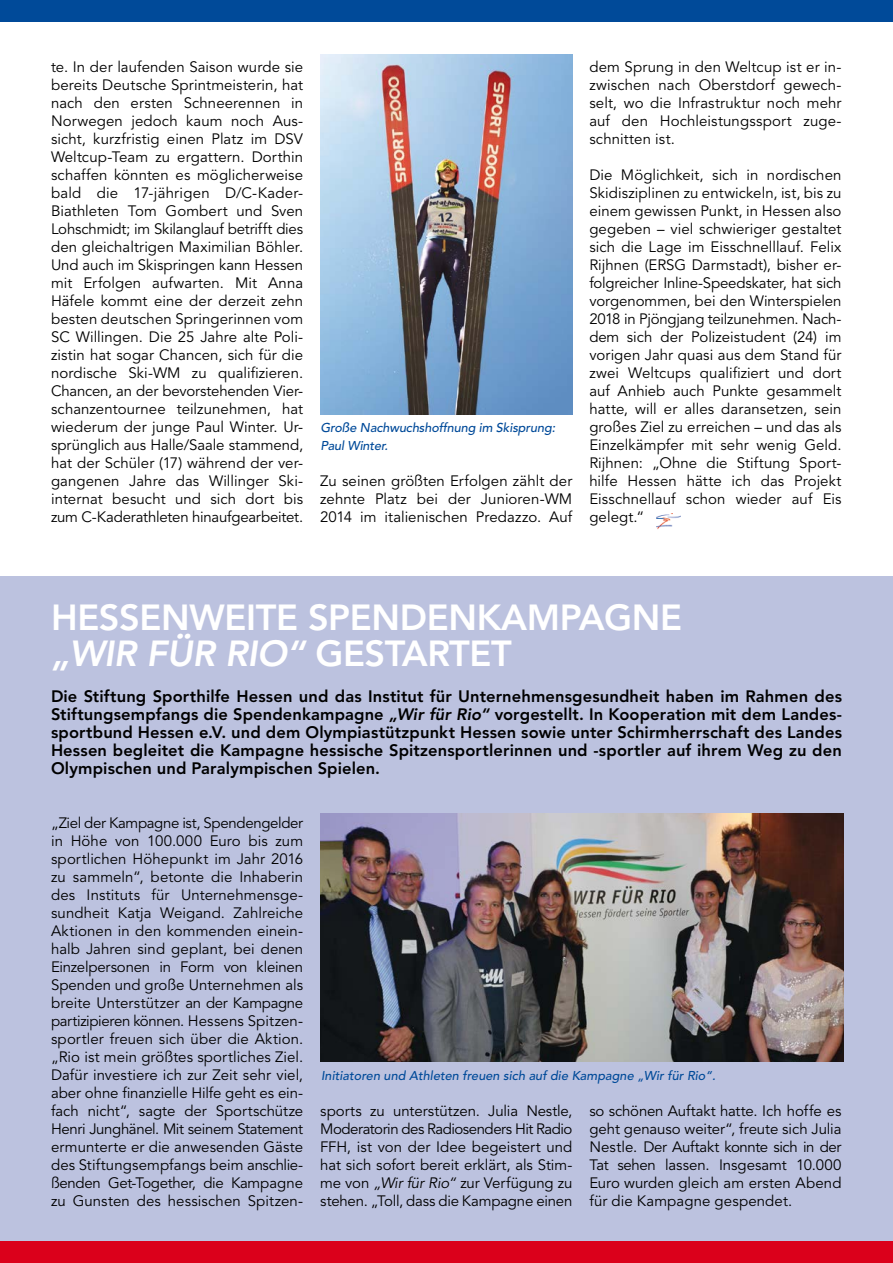
<style>
.page{position:relative;width:893px;height:1263px;background:#fff}
.page>*{position:absolute;margin:0;border:0;box-sizing:border-box;transform-origin:0 0}
.t1{font:800 36px/36px "Avenir";letter-spacing:-.01em;color:#fff}
.t2{font:800 16.5px/18px "Avenir";letter-spacing:.01em;color:#000;text-align:justify}
.t3{font:15px/18px "Avenir";letter-spacing:.005em;color:#000;text-align:justify}
.t4{font:italic 500 12.75px/18px "Avenir";color:#004a99}
.s1{font-style:italic}
</style>
<div class="page">
<div style="left:0;top:576px;width:893px;height:687px;background:#bcc2df"></div>
<img style="left:320px;top:54px;width:252px;height:360px">
<div style="left:0;top:1242px;width:893px;height:21px;background:#db001b"></div>
<div style="left:0;top:0;width:893px;height:21px;background:#004a99"></div>
<img style="left:320px;top:813px;width:523px;height:249px">
<img style="left:656px;top:513px;width:24px;height:17px">
<p class="t3" style="left:51px;top:58px;width:254px;text-align:left">te. In der laufenden Saison wurde sie bereits Deutsche Sprintmeisterin, hat nach den ersten Schneerennen in Norwegen jedoch kaum noch Aus&shy;sicht, kurzfristig einen Platz im DSV Weltcup-Team zu ergattern. Dorthin schaffen könnten es möglicherweise bald die 17-jährigen D/C-Kader-Biathleten Tom Gombert und Sven Lohschmidt; im Skilanglauf betrifft dies den gleichaltrigen Maximilian Böhler.<br>Und auch im Skispringen kann Hessen mit Erfolgen aufwarten. Mit Anna Häfele kommt eine der derzeit zehn besten deutschen Springerinnen vom SC Willingen. Die 25 Jahre alte Poli&shy;zistin hat sogar Chancen, sich für die nordische Ski-WM zu qualifizieren.<br>Chancen, an der bevorstehenden Vier-- schanzentournee teilzunehmen, hat wiederum der junge Paul Winter. Ur&shy;sprünglich aus Halle/Saale stammend, hat der Schüler (17) während der ver&shy;gangenen Jahre das Willinger Ski&shy;internat besucht und sich dort bis zum C-Kaderathleten hinaufgearbeitet.</p>
<p class="t4" style="left:320px;top:419px;width:236px">Große Nachwuchshoffnung im Skisprung:<br>Paul Winter.</p>
<p class="t3" style="left:320px;top:472px;width:254px">Zu seinen größten Erfolgen zählt der zehnte Platz bei der Junioren-WM 2014 im italienischen Predazzo. Auf</p>
<p class="t3" style="left:589px;top:58px;width:254px">dem Sprung in den Weltcup ist er in&shy;zwischen nach Oberstdorf gewech&shy;selt, wo die Infrastruktur noch mehr auf den Hochleistungssport zuge&shy;schnitten ist.</p>
<p class="t3" style="left:589px;top:166px;width:254px">Die Möglichkeit, sich in nordischen Skidisziplinen zu entwickeln, ist, bis zu einem gewissen Punkt, in Hessen also gegeben – viel schwieriger gestaltet sich die Lage im Eisschnelllauf. Felix Rijhnen (ERSG Darmstadt), bisher er&shy;folgreicher Inline-Speedskater, hat sich vorgenommen, bei den Winterspielen 2018 in Pjöngjang teilzunehmen. Nach&shy;dem sich der Polizeistudent (24) im vorigen Jahr quasi aus dem Stand für zwei Weltcups qualifiziert und dort auf Anhieb auch Punkte gesammelt hatte, will er alles daransetzen, sein großes Ziel zu erreichen – und das als Einzelkämpfer mit sehr wenig Geld.<br>Rijhnen: „Ohne die Stiftung Sport&shy;hilfe Hessen hätte ich das Projekt Eisschnellauf schon wieder auf Eis gelegt.“</p>
<h1 class="t1" style="left:51px;top:599px;width:633px">HESSENWEITE SPENDENKAMPAGNE <span class="s1">„WIR FÜR RIO“</span> GESTARTET</h1>
<p class="t2" style="left:51px;top:687px;width:792px">Die Stiftung Sporthilfe Hessen und das Institut für Unternehmensgesundheit haben im Rahmen des Stiftungsempfangs die Spendenkampagne <span class="s1">„Wir für Rio“</span> vorgestellt. In Kooperation mit dem Landes&shy;sportbund Hessen e.V. und dem Olympiastützpunkt Hessen sowie unter Schirmherrschaft des Landes Hessen begleitet die Kampagne hessische Spitzensportlerinnen und -sportler auf ihrem Weg zu den Olympischen und Paralympischen Spielen.</p>
<p class="t3" style="left:51px;top:814px;width:254px">„Ziel der Kampagne ist, Spendengelder in Höhe von 100.000 Euro bis zum sportlichen Höhepunkt im Jahr 2016 zu sammeln“, betonte die Inhaberin des Instituts für Unternehmensge&shy;sundheit Katja Weigand. Zahlreiche Aktionen in den kommenden einein&shy;halb Jahren sind geplant, bei denen Einzelpersonen in Form von kleinen Spenden und große Unternehmen als breite Unterstützer an der Kampagne partizipieren können. Hessens Spitzen&shy;sportler freuen sich über die Aktion. „Rio ist mein größtes sportliches Ziel.<br>Dafür investiere ich zur Zeit sehr viel, aber ohne finanzielle Hilfe geht es ein&shy;fach nicht“, sagte der Sportschütze Henri Junghänel. Mit seinem Statement ermunterte er die anwesenden Gäste des Stiftungsempfangs beim anschlie&shy;ßenden Get-Together, die Kampagne zu Gunsten des hessischen Spitzen--</p>
<p class="t4" style="left:321px;top:1067px;width:396px">Initiatoren und Athleten freuen sich auf die Kampagne „Wir für Rio“.</p>
<p class="t3" style="left:320px;top:1102px;width:254px">sports zu unterstützen. Julia Nestle, Moderatorin des Radiosenders Hit Radio FFH, ist von der Idee begeistert und hat sich sofort bereit erklärt, als Stim&shy;me von <span class="s1">„Wir für Rio“</span> zur Verfügung zu stehen. „Toll, dass die Kampagne einen</p>
<p class="t3" style="left:589px;top:1102px;width:254px">so schönen Auftakt hatte. Ich hoffe es geht genauso weiter“, freute sich Julia Nestle. Der Auftakt konnte sich in der Tat sehen lassen. Insgesamt 10.000<br>Euro wurden gleich am ersten Abend für die Kampagne gespendet.</p>
</div>
